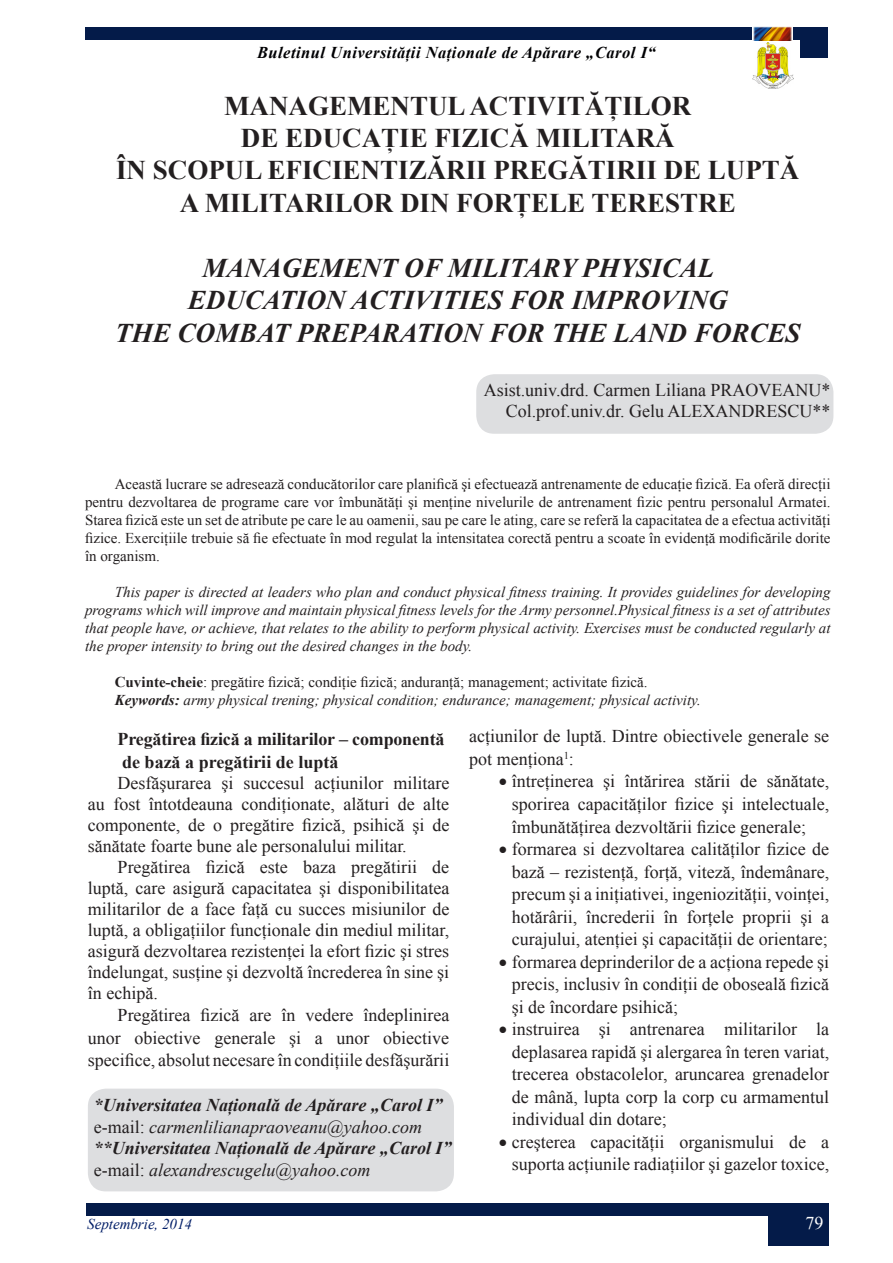
<style>
.page{position:relative;width:893px;height:1263px;background:#fff}
.page>*{position:absolute;margin:0;border:0;box-sizing:border-box;transform-origin:0 0}
.t1{font:700 27px "Times New Roman";color:#231f20}
.t2{font:italic 700 27px "Times New Roman";color:#231f20}
.List_Paragraph{font:18px/22.5px "Times New Roman";color:#231f20;text-align:justify}
.t3{font:italic 700 18px "Times New Roman";color:#231f20}
.t4{font:italic 18px "Times New Roman";color:#231f20}
.List_Paragraph-2{font:700 18px "Times New Roman";letter-spacing:-.01em;color:#231f20}
.t5{font:18px "Times New Roman";color:#fff}
.t6{font:italic 700 16.5px "Times New Roman";letter-spacing:.03em;color:#000103}
.t7{font:15px/18px "Times New Roman";color:#231f20;text-align:justify}
.t8{font:italic 15px/18px "Times New Roman";color:#231f20;text-align:justify}
.t9{font:italic 15px "Times New Roman";color:#001d67}
.s1{font-weight:700}
.s2{font-style:normal}
</style>
<div class="page">
<img style="left:753px;top:43px;width:40px;height:45px">
<div style="left:85px;top:27px;width:743px;height:13px;background:#041b49"></div>
<img style="left:752px;top:27px;width:40px;height:13px">
<div style="left:800px;top:36px;width:28px;height:22px;background:#041b49"></div>
<div style="left:87px;top:1203px;width:742px;height:13px;background:#041b49"></div>
<div style="left:768px;top:1216px;width:61px;height:29px;background:#041b49"></div>
<div style="left:476px;top:374px;width:357px;height:60px;background:#dddee0;border-radius:18px"></div>
<div style="left:88px;top:1088px;width:366px;height:103px;background:#dddee0;border-radius:18px"></div>
<p class="t6" style="left:257px;top:41px;width:400px">Buletinul Universităţii Naţionale de Apărare „Carol I“</p>
<p class="t1" style="left:224px;top:87px;width:469px">MANAGEMENTUL ACTIVITĂŢILOR</p>
<p class="t1" style="left:241px;top:119px;width:435px">DE EDUCAŢIE FIZICĂ MILITARĂ</p>
<p class="t1" style="left:116px;top:152px;width:685px">ÎN SCOPUL EFICIENTIZĂRII PREGĂTIRII DE LUPTĂ</p>
<p class="t1" style="left:180px;top:184px;width:557px">A MILITARILOR DIN FORŢELE TERESTRE</p>
<p class="t2" style="left:202px;top:249px;width:513px">MANAGEMENT OF MILITARY PHYSICAL</p>
<p class="t2" style="left:188px;top:281px;width:541px">EDUCATION ACTIVITIES FOR IMPROVING</p>
<p class="t2" style="left:115px;top:314px;width:687px">THE COMBAT PREPARATION FOR THE LAND FORCES</p>
<p class="List_Paragraph" style="left:484px;top:378px;width:348px">Asist.univ.drd. Carmen Liliana PRAOVEANU*</p>
<p class="List_Paragraph" style="left:506px;top:400px;width:326px">Col.prof.univ.dr. Gelu ALEXANDRESCU**</p>
<p class="t7" style="left:85px;top:475px;width:747px;text-indent:30px">Această lucrare se adresează conducătorilor care planifică şi efectuează antrenamente de educaţie fizică. Ea oferă direcţii pentru dezvoltarea de programe care vor îmbunătăţi şi menţine nivelurile de antrenament fizic pentru personalul Armatei.<br>Starea fizică este un set de atribute pe care le au oamenii, sau pe care le ating, care se referă la capacitatea de a efectua activităţi fizice. Exerciţiile trebuie să fie efectuate în mod regulat la intensitatea corectă pentru a scoate în evidenţă modificările dorite în organism.</p>
<p class="t8" style="left:85px;top:583px;width:747px;text-indent:30px">This paper is directed at leaders who plan and conduct physical fitness training. It provides guidelines for developing programs which will improve and maintain physical fitness levels for the Army personnel.Physical fitness is a set of attributes that people have, or achieve, that relates to the ability to perform physical activity. Exercises must be conducted regularly at the proper intensity to bring out the desired changes in the body.</p>
<p class="t7" style="left:115px;top:673px;width:534px"><span class="s1">Cuvinte-cheie</span>: pregătire fizică; condiţie fizică; anduranţă; management; activitate fizică.</p>
<p class="t8" style="left:115px;top:691px;width:587px"><span class="s1">Keywords:</span> army physical trening; physical condition; endurance; management; physical activity.</p>
<p class="List_Paragraph-2" style="left:118px;top:726px;width:328px">Pregătirea fizică a militarilor – componentă</p>
<p class="List_Paragraph-2" style="left:122px;top:749px;width:218px">de bază a pregătirii de luptă</p>
<p class="List_Paragraph" style="left:88px;top:772px;width:363px;line-height:21px;text-indent:30px">Desfăşurarea şi succesul acţiunilor militare au fost întotdeauna condiţionate, alături de alte componente, de o pregătire fizică, psihică şi de sănătate foarte bune ale personalului militar.</p>
<p class="List_Paragraph" style="left:88px;top:856px;width:363px;line-height:21px;text-indent:30px">Pregătirea fizică este baza pregătirii de luptă, care asigură capacitatea şi disponibilitatea militarilor de a face faţă cu succes misiunilor de luptă, a obligaţiilor funcţionale din mediul militar, asigură dezvoltarea rezistenţei la efort fizic şi stres îndelungat, susţine şi dezvoltă încrederea în sine şi în echipă.</p>
<p class="List_Paragraph" style="left:88px;top:1003px;width:363px;text-indent:30px">Pregătirea fizică are în vedere îndeplinirea unor obiective generale şi a unor obiective specifice, absolut necesare în condiţiile desfăşurării</p>
<p class="t3" style="left:94px;top:1092px;width:350px">*Universitatea Naţională de Apărare „Carol I”</p>
<p class="t4" style="left:94px;top:1114px;width:330px"><span class="s2">e-mail:</span> carmenlilianapraoveanu@yahoo.com</p>
<p class="t3" style="left:94px;top:1135px;width:359px">**Universitatea Naţională de Apărare „Carol I”</p>
<p class="t4" style="left:94px;top:1157px;width:278px"><span class="s2">e-mail:</span> alexandrescugelu@yahoo.com</p>
<p class="List_Paragraph" style="left:469px;top:725px;width:362px">acţiunilor de luptă. Dintre obiectivele generale se pot menţiona<sup>1</sup>:</p>
<p class="List_Paragraph" style="left:512px;top:770px;width:319px;text-indent:-13px">• întreţinerea şi întărirea stării de sănătate, sporirea capacităţilor fizice şi intelectuale, îmbunătăţirea dezvoltării fizice generale;</p>
<p class="List_Paragraph" style="left:512px;top:837px;width:319px;text-indent:-13px">• formarea si dezvoltarea calităţilor fizice de bază – rezistenţă, forţă, viteză, îndemânare, precum şi a iniţiativei, ingeniozităţii, voinţei, hotărârii, încrederii în forţele proprii şi a curajului, atenţiei şi capacităţii de orientare;</p>
<p class="List_Paragraph" style="left:512px;top:950px;width:319px;text-indent:-13px">• formarea deprinderilor de a acţiona repede şi precis, inclusiv în condiţii de oboseală fizică şi de încordare psihică;</p>
<p class="List_Paragraph" style="left:512px;top:1017px;width:319px;text-indent:-13px">• instruirea şi antrenarea militarilor la deplasarea rapidă şi alergarea în teren variat, trecerea obstacolelor, aruncarea grenadelor de mână, lupta corp la corp cu armamentul individual din dotare;</p>
<p class="List_Paragraph" style="left:499px;top:1130px;width:332px;text-align:right">• creşterea capacităţii organismului de a suporta acţiunile radiaţiilor şi gazelor toxice,</p>
<p class="t9" style="left:87px;top:1213px;width:106px">Septembrie, 2014</p>
<p class="t5" style="left:805px;top:1210px;width:19px">79</p>
</div>
